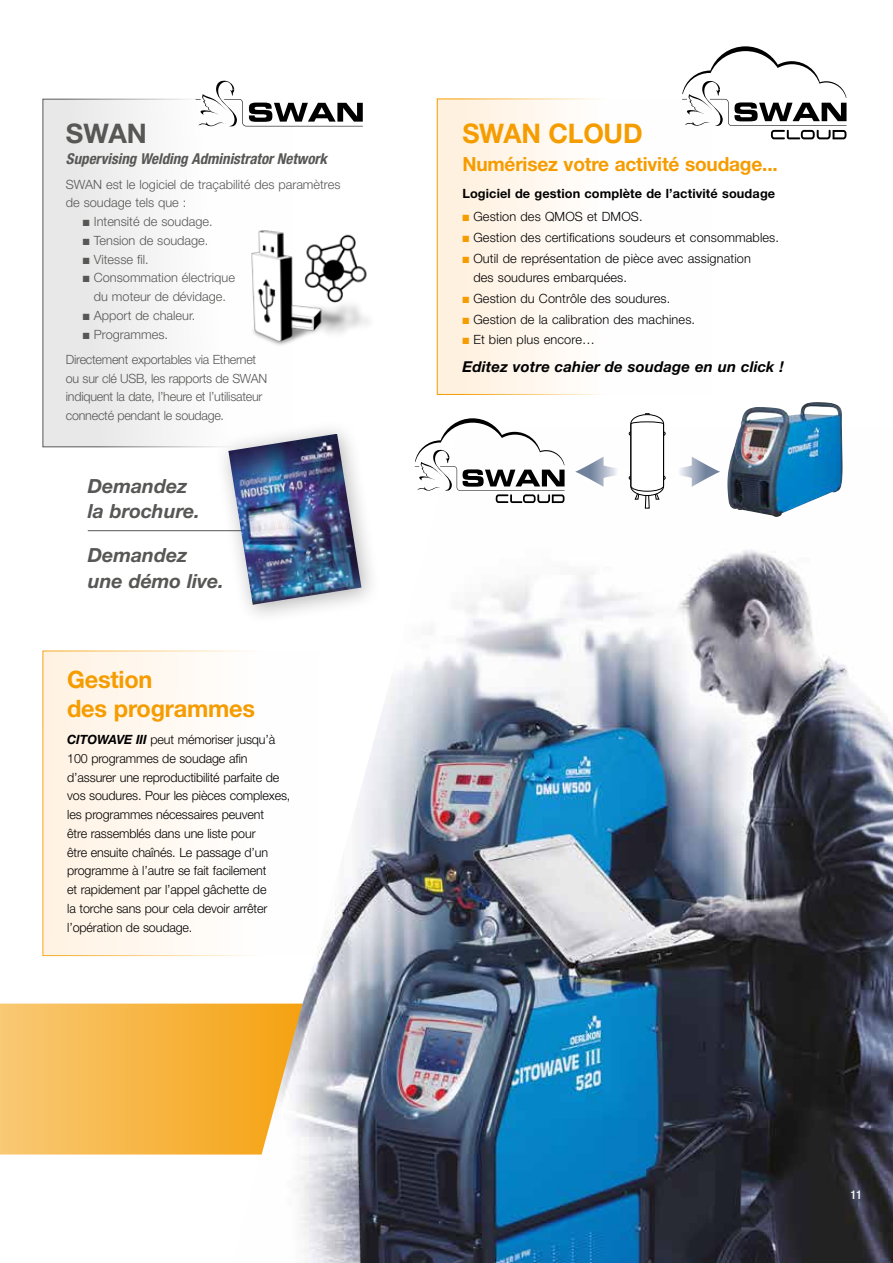
<style>
.page{position:relative;width:893px;height:1263px;background:#fff}
.page>*{position:absolute;margin:0;border:0;box-sizing:border-box;transform-origin:0 0}
.t1{font:700 27px "Helvetica Neue LT Std";letter-spacing:-.01em;color:#f59c00}
.t2{font:700 27px "Helvetica Neue LT Std";color:#575756}
.t3{font:700 24px/28.5px "Helvetica Neue LT Std";letter-spacing:-.01em;color:#f59c00}
.t4{font:italic 700 19.5px/25.5px "Helvetica Neue LT Std";color:#575756}
.t5{font:700 19.5px "Helvetica Neue LT Std";letter-spacing:-.01em;color:#f59c00}
.t6{font:italic 700 condensed 15px "Helvetica Neue LT Std";color:#575756}
.t7{font:italic 700 15px "Helvetica Neue LT Std";letter-spacing:.01em;color:#000}
.t8{font:300 12.75px/18.8px "Helvetica Neue LT Std";letter-spacing:-.01em;color:#000}
.t9{font:300 12.75px/18.8px "Helvetica Neue LT Std";letter-spacing:.01em;color:#000}
.t10{font:300 12.75px/18.8px "Helvetica Neue LT Std";color:#575756}
.t11{font:300 12.75px/18.8px "Helvetica Neue LT Std";letter-spacing:-.02em;color:#575756}
.t12{font:700 12.75px "Helvetica Neue LT Std";letter-spacing:.01em;color:#000}
.t13{font:500 condensed 12px "Helvetica Neue LT Std";color:#fff}
.s1{font-weight:700;font-style:italic}
.s2{color:#f59c00}
</style>
<div class="page">
<svg style="left:0;top:1003px;width:232px;height:151px;background:#f7ba4f"></svg>
<img style="left:232px;top:466px;width:661px;height:797px">
<div style="left:43px;top:99px;width:253px;height:348px;background:#f3f3f3"></div>
<div style="left:43px;top:651px;width:276px;height:305px;background:linear-gradient(to right,#fff3e3,#fff)"></div>
<div style="left:437px;top:99px;width:276px;height:296px;background:linear-gradient(to right,#fff1e0,#fff)"></div>
<img style="left:235px;top:224px;width:135px;height:129px">
<svg style="left:415px;top:418px;width:150px;height:85px"></svg>
<img style="left:727px;top:402px;width:116px;height:115px">
<svg style="left:575px;top:413px;width:145px;height:96px"></svg>
<hr style="left:88px;top:530px;width:180px;height:1px;background:#575756">
<div style="left:214px;top:419px;width:168px;height:206px;background:#000;opacity:.3"></div>
<img style="left:228px;top:434px;width:133px;height:171px">
<svg style="left:196px;top:81px;width:167px;height:45px"></svg>
<svg style="left:682px;top:46px;width:164px;height:93px"></svg>
<h1 class="t2" style="left:66px;top:116px;width:83px">SWAN</h1>
<p class="t6" style="left:66px;top:149px;width:263px">Supervising Welding Administrator Network</p>
<p class="t10" style="left:66px;top:174px;width:276px">SWAN est le logiciel de traçabilité des paramètres de soudage tels que :</p>
<p class="t10" style="left:83px;top:212px;width:131px">■ Intensité de soudage.</p>
<p class="t10" style="left:83px;top:231px;width:127px">■ Tension de soudage.</p>
<p class="t10" style="left:83px;top:249px;width:67px">■ Vitesse fil.</p>
<p class="t10" style="left:83px;top:268px;width:154px;text-align:center">■ Consommation électrique du moteur de dévidage.</p>
<p class="t10" style="left:83px;top:306px;width:114px">■ Apport de chaleur.</p>
<p class="t11" style="left:66px;top:321px;width:192px;line-height:25.2px;text-indent:17px">■ Programmes.<br>Directement exportables via Ethernet</p>
<p class="t11" style="left:66px;top:368px;width:203px">ou sur clé USB, les rapports de SWAN indiquent la date, l’heure et l’utilisateur connecté pendant le soudage.</p>
<h3 class="t4" style="left:88px;top:472px;width:114px">Demandez la brochure.</h3>
<h3 class="t4" style="left:88px;top:542px;width:138px">Demandez une démo live.</h3>
<h2 class="t3" style="left:67px;top:665px;width:189px">Gestion<br>des programmes</h2>
<p class="t8" style="left:67px;top:730px;width:225px"><span class="s1">CITOWAVE III</span> peut mémoriser jusqu’à 100 programmes de soudage afin d’assurer une reproductibilité parfaite de vos soudures. Pour les pièces complexes, les programmes nécessaires peuvent<br>être rassemblés dans une liste pour<br>être ensuite chaînés. Le passage d’un programme à l’autre se fait facilement<br>et rapidement par l’appel gâchette de<br>la torche sans pour cela devoir arrêter l’opération de soudage.</p>
<h1 class="t1" style="left:462px;top:116px;width:182px">SWAN CLOUD</h1>
<h3 class="t5" style="left:462px;top:152px;width:317px">Numérisez votre activité soudage...</h3>
<p class="t12" style="left:462px;top:186px;width:314px">Logiciel de gestion complète de l’activité soudage</p>
<p class="t9" style="left:462px;top:207px;width:182px"><span class="s2">■</span> Gestion des QMOS et DMOS.</p>
<p class="t9" style="left:462px;top:228px;width:318px"><span class="s2">■</span> Gestion des certifications soudeurs et consommables.</p>
<p class="t9" style="left:473px;top:249px;width:279px;text-indent:-11px"><span class="s2">■</span> Outil de représentation de pièce avec assignation des soudures embarquées.</p>
<p class="t9" style="left:462px;top:288px;width:210px"><span class="s2">■</span> Gestion du Contrôle des soudures.</p>
<p class="t9" style="left:462px;top:309px;width:234px"><span class="s2">■</span> Gestion de la calibration des machines.</p>
<p class="t9" style="left:462px;top:330px;width:134px"><span class="s2">■</span> Et bien plus encore…</p>
<p class="t7" style="left:462px;top:357px;width:323px">Editez votre cahier de soudage en un click !</p>
<p class="t13" style="left:850px;top:1188px;width:13px">11</p>
</div>
